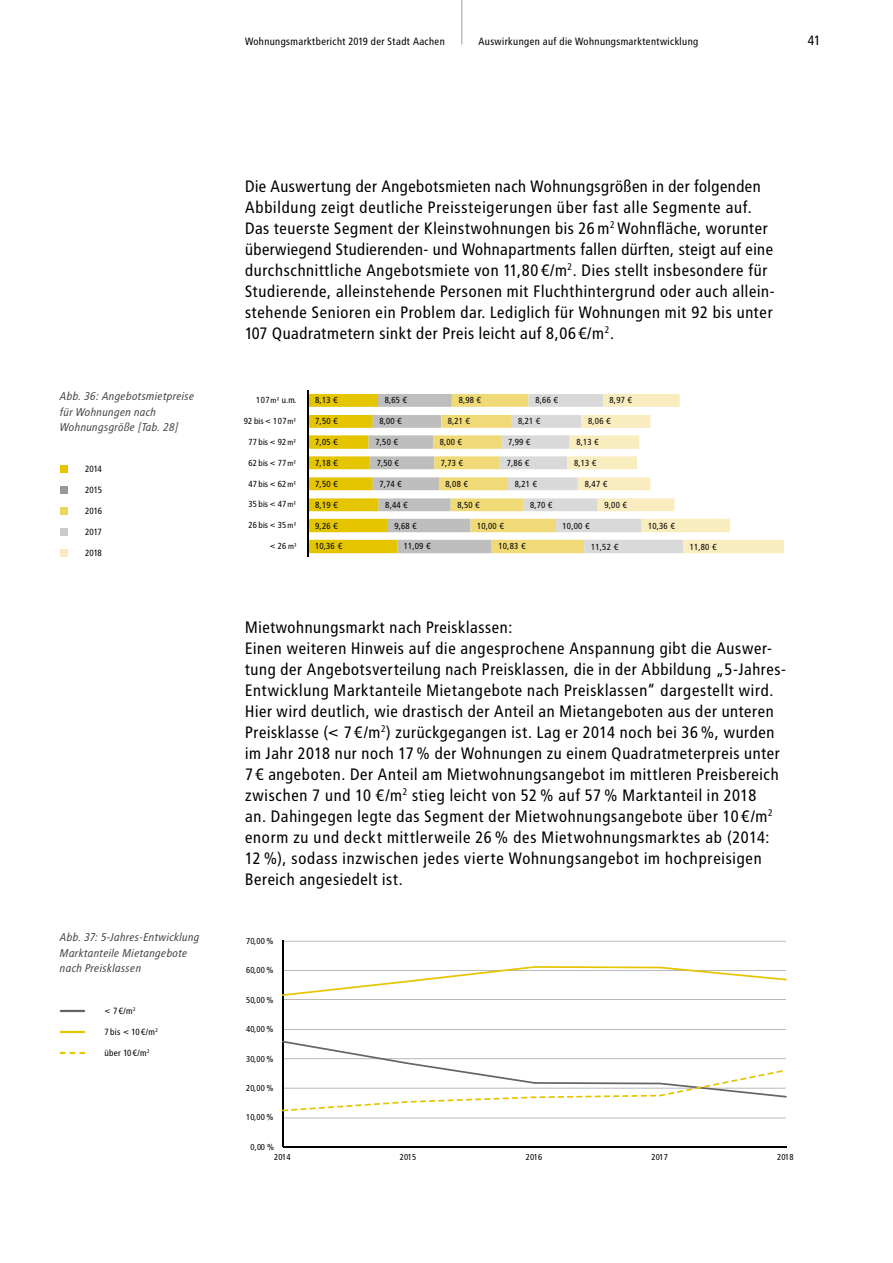
<style>
.page{position:relative;width:893px;height:1263px;background:#fff}
.page>*{position:absolute;margin:0;border:0;box-sizing:border-box;transform-origin:0 0}
.t1{font:16.5px/21px "Transit Pro";letter-spacing:.005em;color:#000}
.t2{font:13.5px "Transit Pro";color:#000}
.t3{font:italic 11.25px/15.8px "Transit Pro";color:#494948}
.t4{font:10.5px "Transit Pro";color:#000}
.t5{font:9px "Transit Pro";letter-spacing:-.04em;color:#000}
.t6{font:8.7px "Transit Pro";letter-spacing:-.02em;color:#000001}
.t7{font:8.55px "Transit Pro";letter-spacing:-.02em;color:#000001}
.s1{font-size:8.25px}
</style>
<div class="page">
<hr style="left:461px;top:0;width:1px;height:45px;background:#9c9d9d">
<svg style="left:309px;top:394px;width:475px;height:159px"></svg>
<hr style="left:308px;top:390px;width:1px;height:167px;background:#000001">
<hr style="left:283px;top:941px;width:503px;height:1px;background:#848686">
<hr style="left:283px;top:999px;width:503px;height:1px;background:#848686">
<hr style="left:283px;top:1029px;width:503px;height:1px;background:#848686">
<hr style="left:283px;top:1118px;width:503px;height:1px;background:#848686">
<hr style="left:283px;top:941px;width:1px;height:206px;background:#000001">
<hr style="left:283px;top:1146px;width:503px;height:1px;background:#000001">
<svg style="left:283px;top:966px;width:503px;height:30px"></svg>
<svg style="left:283px;top:1041px;width:503px;height:70px"></svg>
<hr style="left:61px;top:1010px;width:23px;height:2px;background:#646464">
<hr style="left:61px;top:1031px;width:23px;height:2px;background:#e4c500">
<div style="left:60px;top:465px;width:7px;height:7px;background:#e4c500"></div>
<div style="left:60px;top:486px;width:7px;height:7px;background:#999"></div>
<div style="left:60px;top:507px;width:7px;height:7px;background:#eed45d"></div>
<div style="left:60px;top:528px;width:7px;height:7px;background:#ccc"></div>
<div style="left:60px;top:549px;width:7px;height:7px;background:#f8ecbf"></div>
<p class="t4" style="left:245px;top:35px;width:202px">Wohnungsmarktbericht 2019 der Stadt Aachen</p>
<p class="t4" style="left:479px;top:35px;width:222px">Auswirkungen auf die Wohnungsmarktentwicklung</p>
<p class="t2" style="left:808px;top:32px;width:15px">41</p>
<p class="t3" style="left:60px;top:388px;width:136px">Abb. 36: Angebotsmietpreise für Wohnungen nach<br>Wohnungsgröße [Tab. 28]</p>
<p class="t5" style="left:85px;top:463px;width:19px">2014</p>
<p class="t5" style="left:85px;top:484px;width:19px">2015</p>
<p class="t5" style="left:85px;top:505px;width:19px">2016</p>
<p class="t5" style="left:85px;top:526px;width:18px">2017</p>
<p class="t5" style="left:85px;top:547px;width:19px">2018</p>
<p class="t3" style="left:60px;top:929px;width:141px">Abb. 37: 5-Jahres-Entwicklung<br>Marktanteile Mietangebote nach Preisklassen</p>
<p class="t5" style="left:104px;top:1006px;width:33px">&lt; 7€/m<sup>2</sup></p>
<p class="t5" style="left:104px;top:1027px;width:55px">7bis &lt; 10€/m<sup>2</sup></p>
<p class="t5" style="left:104px;top:1048px;width:47px">über 10€/m<sup>2</sup></p>
<p class="t1" style="left:245px;top:175px;width:532px">Die Auswertung der Angebotsmieten nach Wohnungsgrößen in der folgenden Abbildung zeigt deutliche Preissteigerungen über fast alle Segmente auf.<br>Das teuerste Segment der Kleinstwohnungen bis 26m<sup>2</sup> Wohnfläche, worunter überwiegend Studierenden- und Wohnapartments fallen dürften, steigt auf eine durchschnittliche Angebotsmiete von 11,80 €/m<sup>2</sup>. Dies stellt insbesondere für Studierende, alleinstehende Personen mit Fluchthintergrund oder auch allein&shy;stehende Senioren ein Problem dar. Lediglich für Wohnungen mit 92 bis unter 107 Quadratmetern sinkt der Preis leicht auf 8,06€/m<sup>2</sup>.</p>
<p class="t6" style="left:256px;top:395px;width:42px">107<span class="s1">m2</span> u.m.</p>
<p class="t6" style="left:315px;top:395px;width:24px">8,13 €</p>
<p class="t6" style="left:385px;top:395px;width:24px">8,65 €</p>
<p class="t6" style="left:459px;top:395px;width:24px">8,98 €</p>
<p class="t6" style="left:536px;top:395px;width:24px">8,66 €</p>
<p class="t6" style="left:610px;top:395px;width:24px">8,97 €</p>
<p class="t6" style="left:244px;top:416px;width:54px">92 bis&lt; 107<span class="s1">m2</span></p>
<p class="t6" style="left:315px;top:416px;width:24px">7,50 €</p>
<p class="t6" style="left:379px;top:416px;width:24px">8,00 €</p>
<p class="t6" style="left:448px;top:416px;width:24px">8,21 €</p>
<p class="t6" style="left:518px;top:416px;width:24px">8,21 €</p>
<p class="t6" style="left:588px;top:416px;width:24px">8,06 €</p>
<p class="t6" style="left:248px;top:437px;width:49px">77 bis&lt; 92<span class="s1">m2</span></p>
<p class="t6" style="left:315px;top:437px;width:24px">7,05 €</p>
<p class="t6" style="left:376px;top:437px;width:24px">7,50 €</p>
<p class="t6" style="left:440px;top:437px;width:24px">8,00 €</p>
<p class="t6" style="left:508px;top:437px;width:24px">7,99 €</p>
<p class="t6" style="left:576px;top:437px;width:24px">8,13 €</p>
<p class="t6" style="left:248px;top:458px;width:49px">62 bis&lt; 77<span class="s1">m2</span></p>
<p class="t6" style="left:315px;top:458px;width:24px">7,18 €</p>
<p class="t6" style="left:377px;top:458px;width:24px">7,50 €</p>
<p class="t6" style="left:441px;top:458px;width:24px">7,73 €</p>
<p class="t6" style="left:507px;top:458px;width:24px">7,86 €</p>
<p class="t6" style="left:574px;top:458px;width:24px">8,13 €</p>
<p class="t6" style="left:248px;top:478px;width:49px">47 bis&lt; 62<span class="s1">m2</span></p>
<p class="t6" style="left:315px;top:479px;width:24px">7,50 €</p>
<p class="t6" style="left:379px;top:479px;width:24px">7,74 €</p>
<p class="t6" style="left:446px;top:479px;width:24px">8,08 €</p>
<p class="t6" style="left:515px;top:479px;width:24px">8,21 €</p>
<p class="t6" style="left:585px;top:479px;width:24px">8,47 €</p>
<p class="t6" style="left:248px;top:499px;width:49px">35 bis&lt; 47<span class="s1">m2</span></p>
<p class="t6" style="left:315px;top:500px;width:24px">8,19 €</p>
<p class="t6" style="left:385px;top:500px;width:24px">8,44 €</p>
<p class="t6" style="left:457px;top:500px;width:24px">8,50 €</p>
<p class="t6" style="left:530px;top:500px;width:24px">8,70 €</p>
<p class="t6" style="left:605px;top:500px;width:24px">9,00 €</p>
<p class="t6" style="left:248px;top:520px;width:50px">26 bis&lt; 35<span class="s1">m2</span></p>
<p class="t6" style="left:315px;top:520px;width:24px">9,26 €</p>
<p class="t6" style="left:394px;top:520px;width:24px">9,68 €</p>
<p class="t6" style="left:477px;top:520px;width:29px">10,00 €</p>
<p class="t6" style="left:563px;top:520px;width:29px">10,00 €</p>
<p class="t6" style="left:648px;top:520px;width:29px">10,36 €</p>
<p class="t6" style="left:270px;top:541px;width:29px">&lt; 26 <span class="s1">m2</span></p>
<p class="t6" style="left:315px;top:541px;width:29px">10,36 €</p>
<p class="t6" style="left:404px;top:541px;width:29px">11,09 €</p>
<p class="t6" style="left:499px;top:541px;width:29px">10,83 €</p>
<p class="t6" style="left:591px;top:541px;width:29px">11,52 €</p>
<p class="t6" style="left:690px;top:541px;width:29px">11,80 €</p>
<p class="t1" style="left:245px;top:616px;width:543px">Mietwohnungsmarkt nach Preisklassen:<br>Einen weiteren Hinweis auf die angesprochene Anspannung gibt die Auswer&shy;tung der Angebotsverteilung nach Preisklassen, die in der Abbildung „5-Jahres-Entwicklung Marktanteile Mietangebote nach Preisklassen“ dargestellt wird.<br>Hier wird deutlich, wie drastisch der Anteil an Mietangeboten aus der unteren Preisklasse (&lt; 7€/m<sup>2</sup>) zurückgegangen ist. Lag er 2014 noch bei 36%, wurden im Jahr 2018 nur noch 17% der Wohnungen zu einem Quadratmeterpreis unter 7€ angeboten. Der Anteil am Mietwohnungsangebot im mittleren Preisbereich zwischen 7 und 10 €/m<sup>2</sup> stieg leicht von 52% auf 57% Marktanteil in 2018<br>an. Dahingegen legte das Segment der Mietwohnungsangebote über 10 €/m<sup>2 </sup>enorm zu und deckt mittlerweile 26 % des Mietwohnungsmarktes ab (2014:<br>12 %), sodass inzwischen jedes vierte Wohnungsangebot im hochpreisigen Bereich angesiedelt ist.</p>
<p class="t7" style="left:246px;top:936px;width:29px">70,00 %</p>
<p class="t7" style="left:246px;top:965px;width:29px">60,00 %</p>
<p class="t7" style="left:246px;top:995px;width:29px">50,00 %</p>
<p class="t7" style="left:246px;top:1024px;width:29px">40,00 %</p>
<p class="t7" style="left:246px;top:1053px;width:29px">30,00 %</p>
<p class="t7" style="left:246px;top:1083px;width:29px">20,00 %</p>
<p class="t7" style="left:246px;top:1112px;width:29px">10,00 %</p>
<p class="t7" style="left:250px;top:1142px;width:26px">0,00 %</p>
<p class="t7" style="left:274px;top:1152px;width:18px">2014</p>
<p class="t7" style="left:400px;top:1152px;width:18px">2015</p>
<p class="t7" style="left:526px;top:1152px;width:18px">2016</p>
<p class="t7" style="left:651px;top:1152px;width:18px">2017</p>
<p class="t7" style="left:777px;top:1152px;width:18px">2018</p>
</div>
